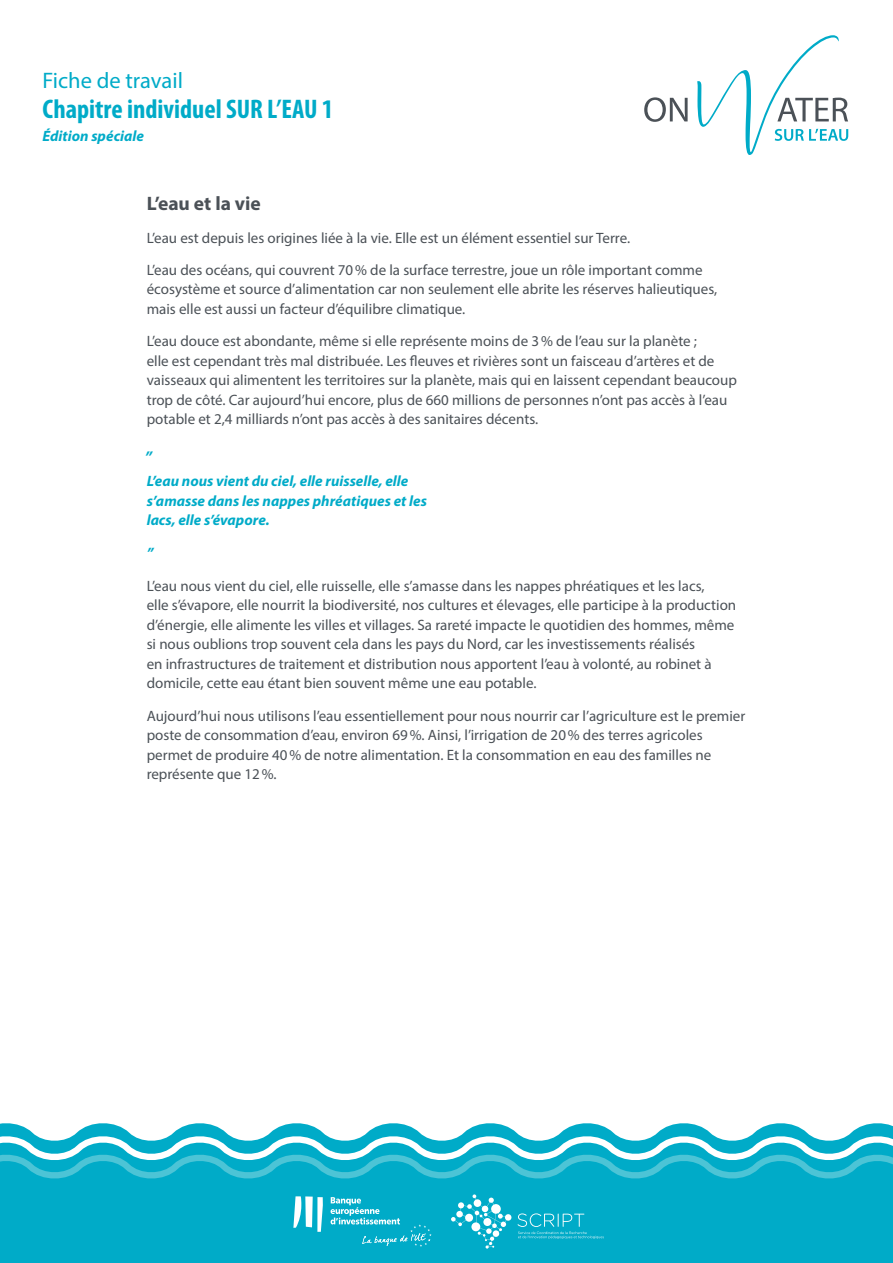
<style>
.page{position:relative;width:893px;height:1263px;background:#fff}
.page>*{position:absolute;margin:0;border:0;box-sizing:border-box;transform-origin:0 0}
.t1{font:700 condensed 27px "Myriad Pro";color:#00abc8}
.t2{font:22.5px "Myriad Pro";color:#00abc8}
.t3{font:700 19.5px "Myriad Pro";color:#4b5157}
.t4{font:15px/19.5px "Myriad Pro";color:#4b5157}
.t5{font:italic 700 15px/32.2px "Myriad Pro";color:#00abc8}
</style>
<div class="page">
<div style="left:0;top:1187px;width:893px;height:76px;background:#00abc8"></div>
<svg style="left:0;top:1123px;width:893px;height:64px"></svg>
<svg style="left:293px;top:1196px;width:30px;height:36px"></svg>
<svg style="left:331px;top:1197px;width:101px;height:50px;background:#1eb4ce"></svg>
<div style="left:505px;top:1214px;width:6px;height:7px;background:#fff;border-radius:50%"></div>
<svg style="left:451px;top:1194px;width:57px;height:54px;background:#34bcd3"></svg>
<div style="left:493px;top:1230px;width:6px;height:7px;background:#fff;border-radius:50%"></div>
<div style="left:474px;top:1199px;width:7px;height:8px;background:#fff;border-radius:50%"></div>
<svg style="left:518px;top:1213px;width:86px;height:26px;background:#1cb4ce"></svg>
<svg style="left:644px;top:97px;width:44px;height:25px"></svg>
<svg style="left:697px;top:35px;width:151px;height:120px"></svg>
<h2 class="t2" style="left:43px;top:67px;width:142px">Fiche de travail</h2>
<h1 class="t1" style="left:43px;top:94px;width:292px">Chapitre individuel SUR L’EAU 1</h1>
<p class="t5" style="left:43px;top:119px;width:103px">Édition spéciale</p>
<h3 class="t3" style="left:147px;top:191px;width:116px">L’eau et la vie</h3>
<p class="t4" style="left:147px;top:221px;width:557px;line-height:32.2px">L’eau est depuis les origines liée à la vie. Elle est un élément essentiel sur Terre.<br>L’eau des océans, qui couvrent 70% de la surface terrestre, joue un rôle important comme</p>
<p class="t4" style="left:147px;top:279px;width:572px">écosystème et source d’alimentation car non seulement elle abrite les réserves halieutiques, mais elle est aussi un facteur d’équilibre climatique.</p>
<p class="t4" style="left:147px;top:331px;width:592px">L’eau douce est abondante, même si elle représente moins de 3% de l’eau sur la planète ;<br>elle est cependant très mal distribuée. Les fleuves et rivières sont un faisceau d’artères et de vaisseaux qui alimentent les territoires sur la planète, mais qui en laissent cependant beaucoup trop de côté. Car aujourd’hui encore, plus de 660 millions de personnes n’ont pas accès à l’eau potable et 2,4 milliards n’ont pas accès à des sanitaires décents.</p>
<p class="t5" style="left:147px;top:432px;width:263px">„<br>L’eau nous vient du ciel, elle ruisselle, elle</p>
<p class="t5" style="left:147px;top:491px;width:282px;line-height:19.5px">s’amasse dans les nappes phréatiques et les lacs, elle s’évapore.</p>
<p class="t5" style="left:147px;top:536px;width:8px">”</p>
<p class="t4" style="left:147px;top:576px;width:591px">L’eau nous vient du ciel, elle ruisselle, elle s’amasse dans les nappes phréatiques et les lacs,<br>elle s’évapore, elle nourrit la biodiversité, nos cultures et élevages, elle participe à la production d’énergie, elle alimente les villes et villages. Sa rareté impacte le quotidien des hommes, même si nous oublions trop souvent cela dans les pays du Nord, car les investissements réalisés<br>en infrastructures de traitement et distribution nous apportent l’eau à volonté, au robinet à domicile, cette eau étant bien souvent même une eau potable.</p>
<p class="t4" style="left:147px;top:706px;width:600px">Aujourd’hui nous utilisons l’eau essentiellement pour nous nourrir car l’agriculture est le premier poste de consommation d’eau, environ 69%. Ainsi, l’irrigation de 20% des terres agricoles permet de produire 40% de notre alimentation. Et la consommation en eau des familles ne représente que 12%.</p>
</div>
